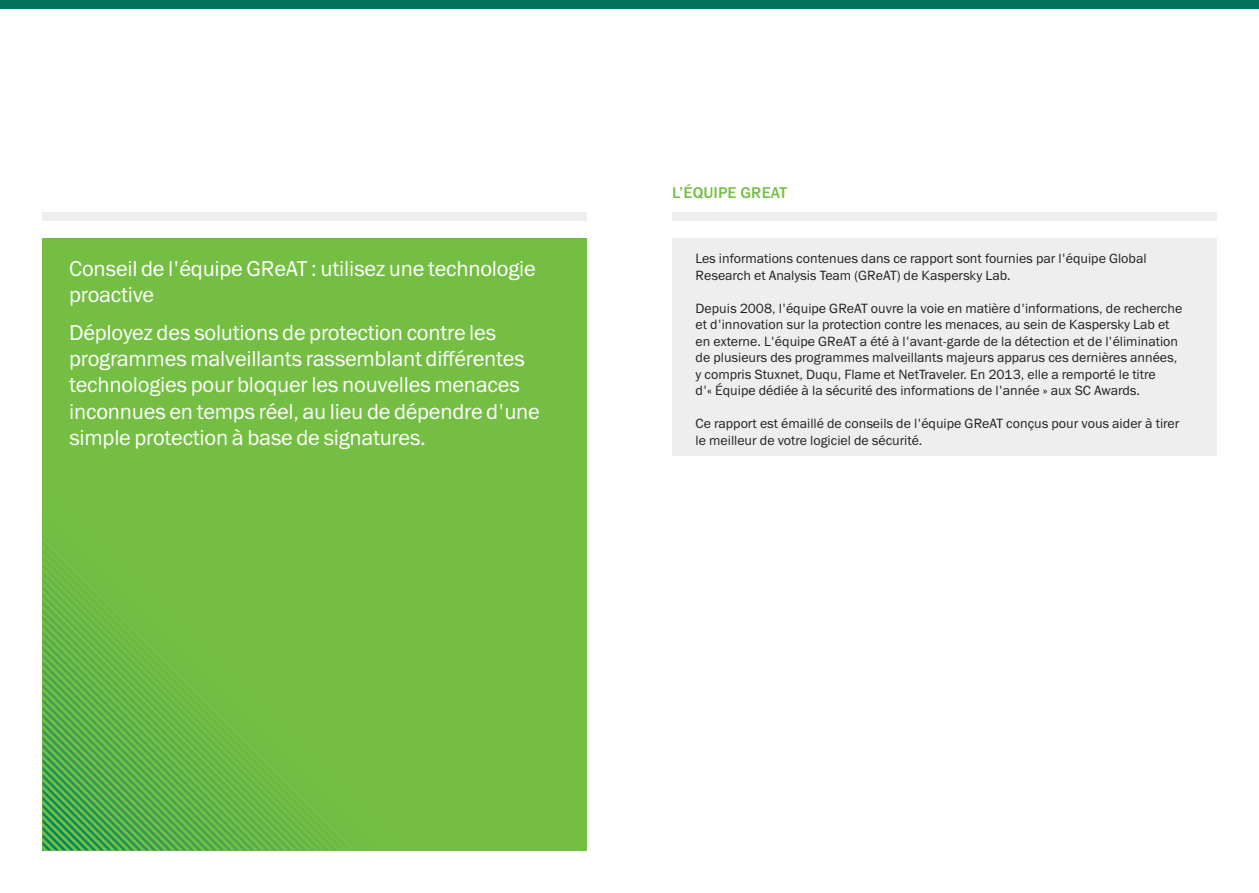
<style>
.page{position:relative;width:1259px;height:893px;background:#fff}
.page>*{position:absolute;margin:0;border:0;box-sizing:border-box;transform-origin:0 0}
.t1{font:21.75px/26.1px "Lab Gothic";letter-spacing:-.01em;color:#fff}
.t2{font:500 15.75px "Lab Gothic";letter-spacing:.005em;color:#74bf43}
.t3{font:13.5px/16.5px "Lab Gothic";color:#231f20}
</style>
<div class="page">
<div style="left:0;top:0;width:629px;height:9px;background:#007360"></div>
<div style="left:629px;top:0;width:630px;height:9px;background:#007360"></div>
<div style="left:672px;top:238px;width:544px;height:218px;background:#eeeeef"></div>
<div style="left:43px;top:213px;width:544px;height:8px;background:#eeeeef"></div>
<div style="left:672px;top:213px;width:544px;height:8px;background:#eeeeef"></div>
<div style="left:43px;top:238px;width:544px;height:612px;background:#74bf43"></div>
<svg style="left:43px;top:558px;width:292px;height:292px"></svg>
<h1 class="t1" style="left:69px;top:255px;width:468px">Conseil de l'équipe GReAT : utilisez une technologie proactive</h1>
<p class="t1" style="left:69px;top:320px;width:472px">Déployez des solutions de protection contre les programmes malveillants rassemblant différentes technologies pour bloquer les nouvelles menaces inconnues en temps réel, au lieu de dépendre d'une simple protection à base de signatures.</p>
<p class="t2" style="left:672px;top:183px;width:116px">L’ÉQUIPE GREAT</p>
<p class="t3" style="left:695px;top:250px;width:452px">Les informations contenues dans ce rapport sont fournies par l'équipe Global<br>Research et Analysis Team (GReAT) de Kaspersky Lab.</p>
<p class="t3" style="left:695px;top:300px;width:488px">Depuis 2008, l'équipe GReAT ouvre la voie en matière d'informations, de recherche et d'innovation sur la protection contre les menaces, au sein de Kaspersky Lab et en externe. L'équipe GReAT a été à l'avant-garde de la détection et de l'élimination de plusieurs des programmes malveillants majeurs apparus ces dernières années, y compris Stuxnet, Duqu, Flame et NetTraveler. En 2013, elle a remporté le titre<br>d'« Équipe dédiée à la sécurité des informations de l'année » aux SC Awards.</p>
<p class="t3" style="left:695px;top:415px;width:485px">Ce rapport est émaillé de conseils de l'équipe GReAT conçus pour vous aider à tirer le meilleur de votre logiciel de sécurité.</p>
</div>
